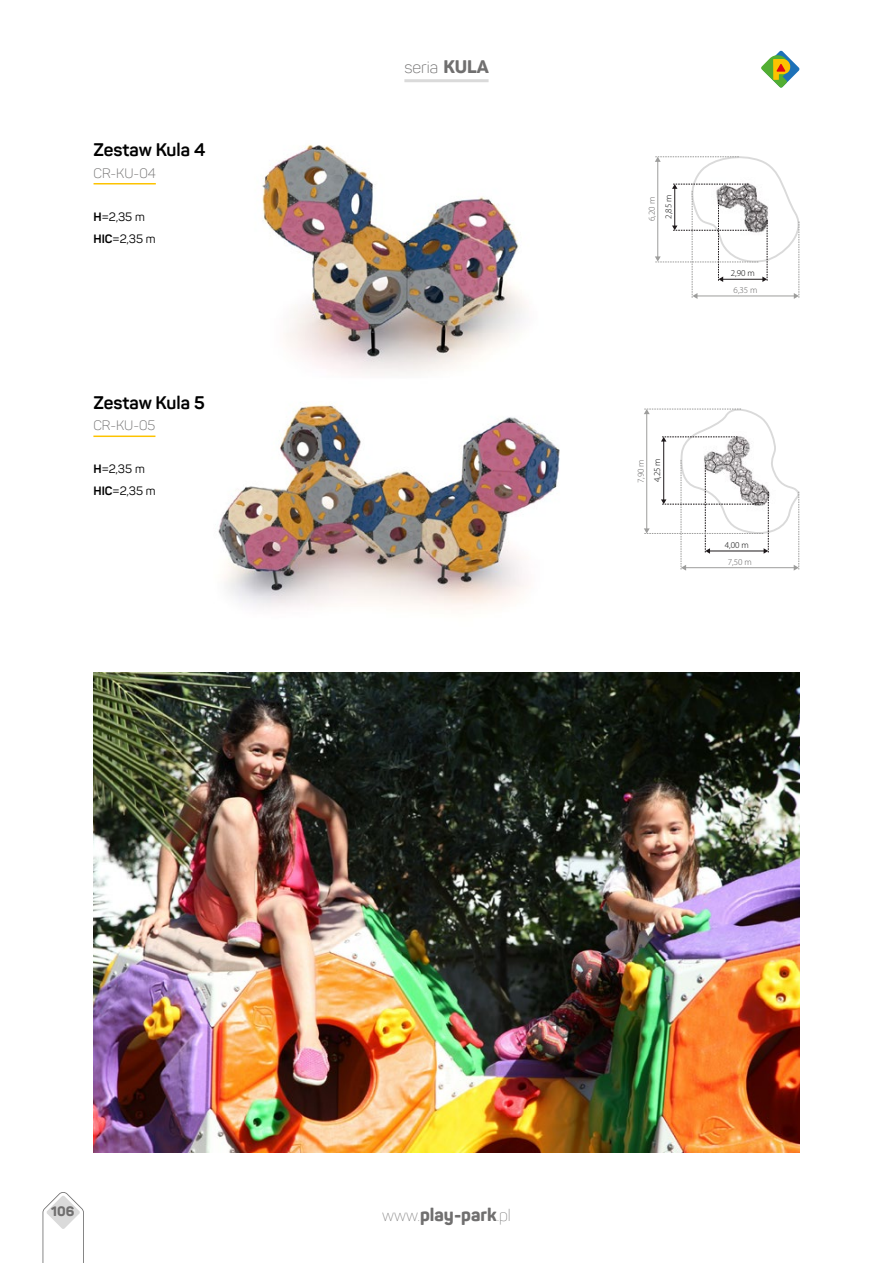
<style>
.page{position:relative;width:893px;height:1263px;background:#fff}
.page>*{position:absolute;margin:0;border:0;box-sizing:border-box;transform-origin:0 0}
.t1{font:700 18px "Panton";color:#000}
.t2{font:800 18px "Panton";color:#706f6f}
.t3{font:300 16.5px "Panton";color:#706f6f}
.t4{font:300 13.5px "Panton";color:#706f6f}
.t5{font:800 13.5px "Panton";color:#706f6f}
.t6{font:12px/21.6px "Panton";color:#000}
.t7{font:300 9px "Myriad Pro";color:#646363}
.t8{font:300 9px "Myriad Pro";color:#000}
.s1{font-weight:700}
.s2{font-weight:800;font-size:18px}
.s3{font-weight:200;font-size:16.5px}
</style>
<div class="page">
<svg style="left:43px;top:1192px;width:41px;height:71px"></svg>
<hr style="left:404px;top:79px;width:85px;height:3px;background:#dadada">
<img style="left:94px;top:672px;width:705px;height:480px">
<img style="left:262px;top:144px;width:264px;height:230px">
<img style="left:218px;top:405px;width:342px;height:204px">
<svg style="left:655px;top:156px;width:145px;height:143px"></svg>
<svg style="left:644px;top:408px;width:156px;height:163px"></svg>
<hr style="left:93px;top:435px;width:62px;height:2px;background:#fdc300">
<hr style="left:94px;top:183px;width:62px;height:1px;background:#fdc300">
<svg style="left:761px;top:51px;width:39px;height:37px"></svg>
<h1 class="t1" style="left:94px;top:139px;width:113px">Zestaw Kula 4</h1>
<p class="t4" style="left:94px;top:165px;width:64px">CR-KU-04</p>
<p class="t6" style="left:94px;top:206px;width:64px"><span class="s1">H</span>=2,35 m<br><span class="s1">HIC</span>=2,35 m</p>
<h1 class="t1" style="left:93px;top:391px;width:113px">Zestaw Kula 5</h1>
<p class="t4" style="left:93px;top:417px;width:64px">CR-KU-05</p>
<p class="t6" style="left:93px;top:458px;width:64px"><span class="s1">H</span>=2,35 m<br><span class="s1">HIC</span>=2,35 m</p>
<h2 class="t3" style="left:404px;top:57px;width:86px">seria <span class="s2">KULA</span></h2>
<p class="t7" style="left:646px;top:221px;width:26px;rotate:-90deg">6,20 m</p>
<p class="t8" style="left:663px;top:219px;width:26px;rotate:-90deg">2,85 m</p>
<p class="t8" style="left:731px;top:268px;width:26px">2,90 m</p>
<p class="t7" style="left:734px;top:284px;width:26px">6,35 m</p>
<p class="t7" style="left:635px;top:483px;width:26px;rotate:-90deg">7,90 m</p>
<p class="t8" style="left:652px;top:482px;width:26px;rotate:-90deg">4,25 m</p>
<p class="t8" style="left:725px;top:539px;width:26px">4,00 m</p>
<p class="t7" style="left:728px;top:556px;width:26px">7,50 m</p>
<p class="t5" style="left:51px;top:1203px;width:25px">106</p>
<h1 class="t2" style="left:382px;top:1203px;width:130px"><span class="s3">www.</span>play-park<span class="s3">.pl</span></h1>
</div>
